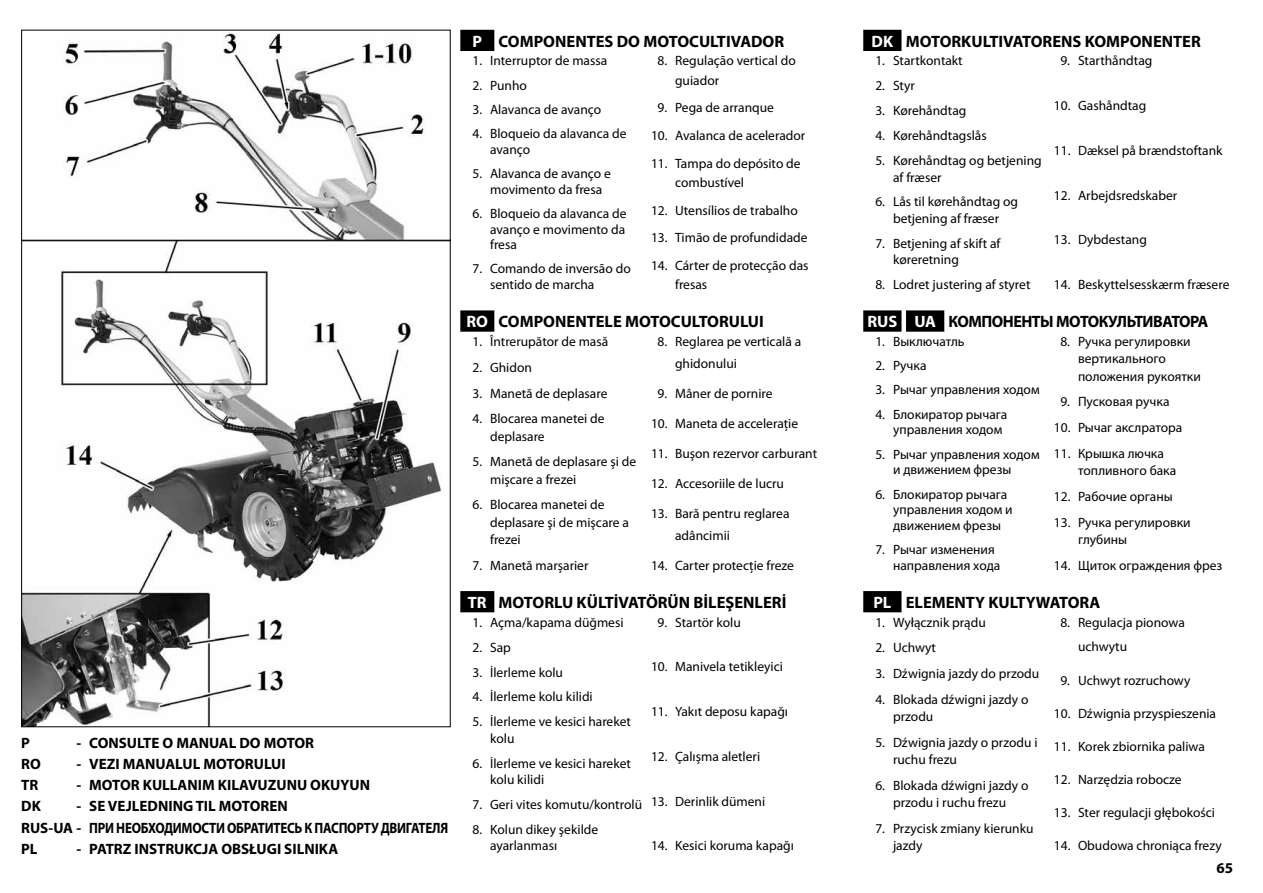
<style>
.page{position:relative;width:1263px;height:893px;background:#fff}
.page>*{position:absolute;margin:0;border:0;box-sizing:border-box;transform-origin:0 0}
.t1{font:700 16.5px "Myriad Pro";color:#000}
.t2{font:700 16.5px "Myriad Pro";letter-spacing:-.03em;color:#000}
.t3{font:700 15px "Myriad Pro";color:#000}
.t4{font:700 15px/21.3px "Myriad Pro";letter-spacing:-.02em;color:#000}
.t5{font:13.5px/17.2px "Myriad Pro";color:#000}
.s1{color:#fff}
</style>
<div class="page">
<img style="left:23px;top:33px;width:426px;height:692px">
<svg style="left:460px;top:30px;width:34px;height:582px"></svg>
<svg style="left:863px;top:30px;width:81px;height:582px"></svg>
<p class="t3" style="left:21px;top:733px;width:10px">P</p>
<p class="t3" style="left:77px;top:733px;width:239px">- CONSULTE O MANUAL DO MOTOR</p>
<p class="t3" style="left:21px;top:754px;width:21px">RO</p>
<p class="t3" style="left:77px;top:754px;width:211px">- VEZI MANUALUL MOTORULUI</p>
<p class="t3" style="left:21px;top:775px;width:19px">TR</p>
<p class="t3" style="left:77px;top:775px;width:295px">- MOTOR KULLANIM KILAVUZUNU OKUYUN</p>
<p class="t3" style="left:21px;top:796px;width:21px">DK</p>
<p class="t4" style="left:21px;top:795px;width:428px;text-indent:55px">- SE VEJLEDNING TIL MOTOREN<br>RUS-UA - ПРИ НЕОБХОДИМОСТИ ОБРАТИТЕСЬ К ПАСПОРТУ ДВИГАТЕЛЯ<br>PL</p>
<p class="t3" style="left:77px;top:839px;width:263px">- PATRZ INSTRUKCJA OBSŁUGI SILNIKA</p>
<p class="t1" style="left:472px;top:30px;width:313px"><span class="s1">P</span> COMPONENTES DO MOTOCULTIVADOR</p>
<p class="t5" style="left:472px;top:52px;width:136px">1. Interruptor de massa</p>
<p class="t5" style="left:472px;top:76px;width:56px">2. Punho</p>
<p class="t5" style="left:472px;top:100px;width:130px">3. Alavanca de avanço</p>
<p class="t5" style="left:490px;top:125px;width:138px;line-height:15.8px;text-indent:-18px">4. Bloqueio da alavanca de avanço</p>
<p class="t5" style="left:490px;top:165px;width:122px;line-height:15.8px;text-indent:-18px">5. Alavanca de avanço e movimento da fresa</p>
<p class="t5" style="left:490px;top:205px;width:138px;line-height:15.8px;text-align:justify;text-indent:-18px">6. Bloqueio da alavanca de avanço e movimento da fresa</p>
<p class="t5" style="left:490px;top:261px;width:142px;line-height:15.8px;text-indent:-18px">7. Comando de inversão do sentido de marcha</p>
<p class="t5" style="left:675px;top:51px;width:122px;line-height:19.2px;text-indent:-18px">8. Regulação vertical do guiador</p>
<p class="t5" style="left:657px;top:99px;width:118px">9. Pega de arranque</p>
<p class="t5" style="left:651px;top:127px;width:156px">10. Avalanca de acelerador</p>
<p class="t5" style="left:675px;top:153px;width:127px;line-height:19.2px;text-indent:-24px">11. Tampa do depósito de combustível</p>
<p class="t5" style="left:651px;top:201px;width:148px">12. Utensílios de trabalho</p>
<p class="t5" style="left:651px;top:229px;width:158px">13. Timão de profundidade</p>
<p class="t5" style="left:675px;top:256px;width:135px;line-height:19.2px;text-indent:-24px">14. Cárter de protecção das fresas</p>
<p class="t1" style="left:467px;top:311px;width:299px"><span class="s1">RO</span> COMPONENTELE MOTOCULTORULUI</p>
<p class="t5" style="left:472px;top:333px;width:137px">1. Întrerupător de masă</p>
<p class="t5" style="left:472px;top:358px;width:61px">2. Ghidon</p>
<p class="t5" style="left:472px;top:384px;width:137px">3. Manetă de deplasare</p>
<p class="t5" style="left:490px;top:410px;width:116px;text-indent:-18px">4. Blocarea manetei de deplasare</p>
<p class="t5" style="left:490px;top:453px;width:148px;text-indent:-18px">5. Manetă de deplasare şi de mişcare a frezei</p>
<p class="t5" style="left:490px;top:496px;width:140px;text-indent:-18px">6. Blocarea manetei de deplasare şi de mişcare a frezei</p>
<p class="t5" style="left:472px;top:556px;width:118px">7. Manetă marşarier</p>
<p class="t5" style="left:675px;top:330px;width:128px;line-height:21.6px;text-indent:-18px">8. Reglarea pe verticală a ghidonului</p>
<p class="t5" style="left:657px;top:384px;width:117px">9. Mâner de pornire</p>
<p class="t5" style="left:651px;top:414px;width:149px">10. Maneta de acceleraţie</p>
<p class="t5" style="left:651px;top:444px;width:168px">11. Buşon rezervor carburant</p>
<p class="t5" style="left:651px;top:475px;width:134px">12. Accesoriile de lucru</p>
<p class="t5" style="left:675px;top:502px;width:116px;line-height:21.6px;text-indent:-24px">13. Bară pentru reglarea adâncimii</p>
<p class="t5" style="left:651px;top:556px;width:144px">14. Carter protecţie freze</p>
<p class="t1" style="left:468px;top:592px;width:320px"><span class="s1">TR</span> MOTORLU KÜLTİVATÖRÜN BİLEŞENLERİ</p>
<p class="t5" style="left:472px;top:613px;width:153px">1. Açma/kapama düğmesi</p>
<p class="t5" style="left:472px;top:638px;width:40px">2. Sap</p>
<p class="t5" style="left:472px;top:663px;width:92px">3. İlerleme kolu</p>
<p class="t5" style="left:472px;top:688px;width:122px">4. İlerleme kolu kilidi</p>
<p class="t5" style="left:490px;top:713px;width:142px;line-height:16.4px;text-indent:-18px">5. İlerleme ve kesici hareket kolu</p>
<p class="t5" style="left:490px;top:755px;width:142px;line-height:16.4px;text-indent:-18px">6. İlerleme ve kesici hareket kolu kilidi</p>
<p class="t5" style="left:472px;top:796px;width:171px">7. Geri vites komutu/kontrolü</p>
<p class="t5" style="left:490px;top:821px;width:110px;line-height:16.4px;text-indent:-18px">8. Kolun dikey şekilde ayarlanması</p>
<p class="t5" style="left:657px;top:613px;width:85px">9. Startör kolu</p>
<p class="t5" style="left:651px;top:658px;width:133px">10. Manivela tetikleyici</p>
<p class="t5" style="left:651px;top:703px;width:138px">11. Yakıt deposu kapağı</p>
<p class="t5" style="left:651px;top:748px;width:111px">12. Çalışma aletleri</p>
<p class="t5" style="left:651px;top:792px;width:116px">13. Derinlik dümeni</p>
<p class="t5" style="left:651px;top:837px;width:144px">14. Kesici koruma kapağı</p>
<p class="t1" style="left:871px;top:30px;width:331px"><span class="s1">DK</span> MOTORKULTIVATORENS KOMPONENTER</p>
<p class="t5" style="left:875px;top:52px;width:89px">1. Startkontakt</p>
<p class="t5" style="left:875px;top:77px;width:41px">2. Styr</p>
<p class="t5" style="left:875px;top:102px;width:93px">3. Kørehåndtag</p>
<p class="t5" style="left:875px;top:127px;width:113px">4. Kørehåndtagslås</p>
<p class="t5" style="left:893px;top:152px;width:150px;line-height:16.4px;text-indent:-18px">5. Kørehåndtag og betjening af fræser</p>
<p class="t5" style="left:875px;top:194px;width:144px;line-height:16.4px;text-align:center">6. Lås til kørehåndtag og betjening af fræser</p>
<p class="t5" style="left:893px;top:235px;width:109px;line-height:16.4px;text-indent:-18px">7. Betjening af skift af køreretning</p>
<p class="t5" style="left:875px;top:276px;width:157px">8. Lodret justering af styret</p>
<p class="t5" style="left:1060px;top:52px;width:94px">9. Starthåndtag</p>
<p class="t5" style="left:1054px;top:97px;width:94px">10. Gashåndtag</p>
<p class="t5" style="left:1054px;top:142px;width:170px">11. Dæksel på brændstoftank</p>
<p class="t5" style="left:1054px;top:186px;width:125px">12. Arbejdsredskaber</p>
<p class="t5" style="left:1054px;top:231px;width:95px">13. Dybdestang</p>
<p class="t5" style="left:1054px;top:276px;width:177px">14. Beskyttelsesskærm fræsere</p>
<p class="t2" style="left:867px;top:311px;width:342px"><span class="s1">RUS UA</span> КОМПОНЕНТЫ МОТОКУЛЬТИВАТОРА</p>
<p class="t5" style="left:875px;top:333px;width:91px">1. Выключатль</p>
<p class="t5" style="left:875px;top:357px;width:53px">2. Ручка</p>
<p class="t5" style="left:875px;top:381px;width:166px">3. Рычаг управления ходом</p>
<p class="t5" style="left:893px;top:406px;width:116px;line-height:15.8px;text-indent:-18px">4. Блокиратор рычага управления ходом</p>
<p class="t5" style="left:893px;top:446px;width:148px;line-height:15.8px;text-indent:-18px">5. Рычаг управления ходом и движением фрезы</p>
<p class="t5" style="left:893px;top:486px;width:121px;line-height:15.8px;text-indent:-18px">6. Блокиратор рычага управления ходом и движением фрезы</p>
<p class="t5" style="left:893px;top:541px;width:109px;line-height:15.8px;text-indent:-18px">7. Рычаг изменения направления хода</p>
<p class="t5" style="left:1078px;top:333px;width:124px;text-indent:-18px">8. Ручка регулировки вертикального положения рукоятки</p>
<p class="t5" style="left:1060px;top:393px;width:111px">9. Пусковая ручка</p>
<p class="t5" style="left:1054px;top:419px;width:130px">10. Рычаг акслратора</p>
<p class="t5" style="left:1078px;top:445px;width:100px;text-indent:-24px">11. Крышкa лючкa тoпливнoгo бaкa</p>
<p class="t5" style="left:1054px;top:488px;width:120px">12. Рабочие органы</p>
<p class="t5" style="left:1078px;top:513px;width:114px;text-indent:-24px">13. Ручка регулировки глубины</p>
<p class="t5" style="left:1054px;top:556px;width:170px">14. Щиток ограждения фрез</p>
<p class="t1" style="left:873px;top:592px;width:228px"><span class="s1">PL</span> ELEMENTY KULTYWATORA</p>
<p class="t5" style="left:875px;top:613px;width:112px">1. Wyłącznik prądu</p>
<p class="t5" style="left:875px;top:639px;width:62px">2. Uchwyt</p>
<p class="t5" style="left:875px;top:665px;width:165px">3. Dźwignia jazdy do przodu</p>
<p class="t5" style="left:893px;top:691px;width:137px;text-indent:-18px">4. Blokada dźwigni jazdy o przodu</p>
<p class="t5" style="left:893px;top:734px;width:146px;text-indent:-18px">5. Dźwignia jazdy o przodu i ruchu frezu</p>
<p class="t5" style="left:875px;top:777px;width:155px;text-align:center">6. Blokada dźwigni jazdy o przodu i ruchu frezu</p>
<p class="t5" style="left:893px;top:820px;width:142px;text-indent:-18px">7. Przycisk zmiany kierunku jazdy</p>
<p class="t5" style="left:1078px;top:610px;width:108px;line-height:24.8px;text-indent:-18px">8. Regulacja pionowa uchwytu</p>
<p class="t5" style="left:1060px;top:671px;width:132px">9. Uchwyt rozruchowy</p>
<p class="t5" style="left:1054px;top:704px;width:164px">10. Dźwignia przyspieszenia</p>
<p class="t5" style="left:1054px;top:737px;width:153px">11. Korek zbiornika paliwa</p>
<p class="t5" style="left:1054px;top:771px;width:129px">12. Narzędzia robocze</p>
<p class="t5" style="left:1054px;top:804px;width:163px">13. Ster regulacji głębokości</p>
<p class="t5" style="left:1054px;top:837px;width:169px">14. Obudowa chroniąca frezy</p>
<p class="t3" style="left:1216px;top:858px;width:18px">65</p>
</div>
